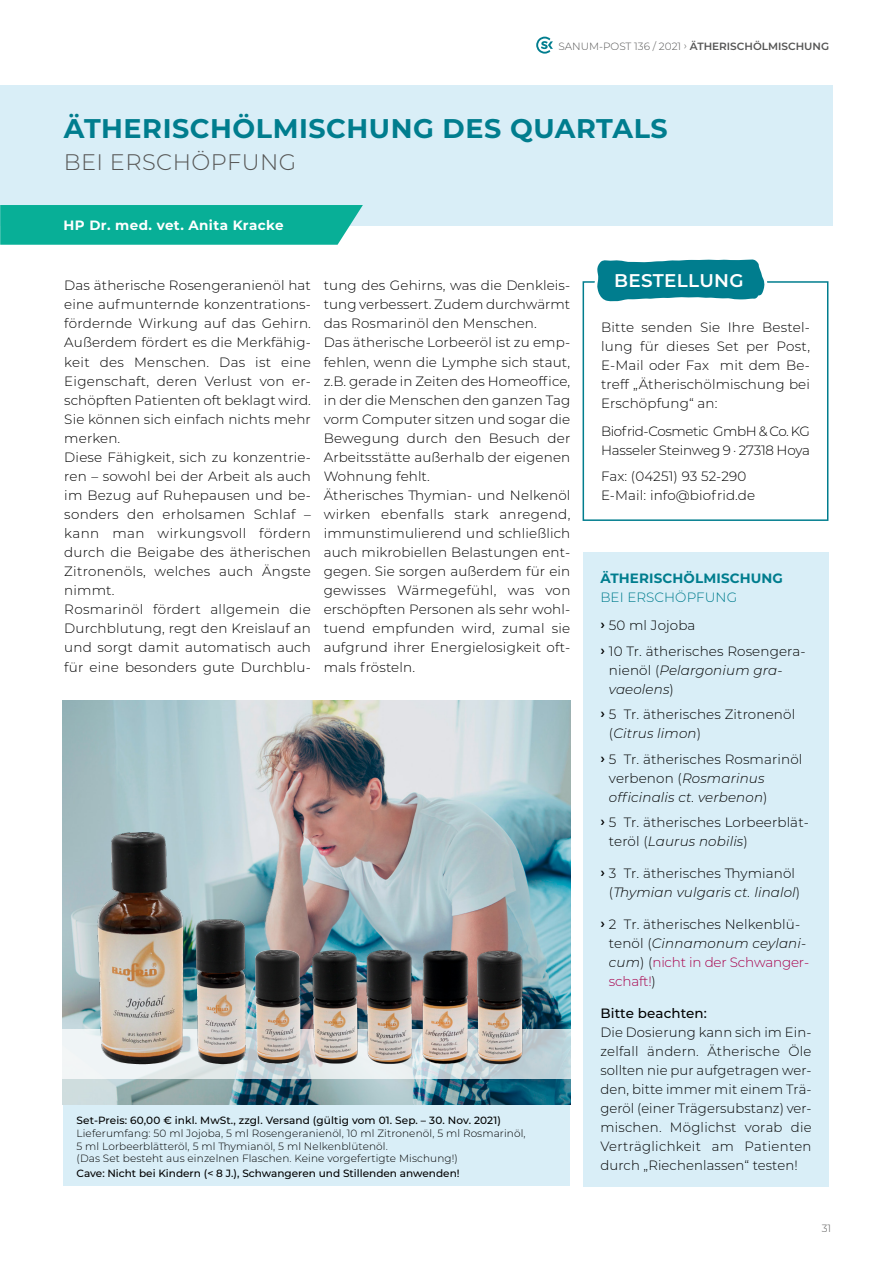
<style>
.page{position:relative;width:893px;height:1263px;background:#fff}
.page>*{position:absolute;margin:0;border:0;box-sizing:border-box;transform-origin:0 0}
._02_Artikel_Headline{font:700 27px "Montserrat";letter-spacing:.02em;color:#007d8e}
._02_Artikel_Subline{font:300 22.5px "Montserrat";letter-spacing:.02em;color:#565655}
.t1{font:600 18.3px "Montserrat";letter-spacing:.02em;color:#fff}
._03_Copy{font:300 13.5px/19px "Montserrat";letter-spacing:.01em;color:#000;text-align:justify}
._04_Infokasten{font:300 13.5px/19px "Montserrat";letter-spacing:.01em;color:#000}
._04_Infokasten-2{font:300 13.5px/19px "Montserrat";letter-spacing:-.015em;color:#000}
._04_Infokasten_Übers{font:700 13.5px/19px "Montserrat";letter-spacing:.01em;color:#007d8e}
._03_Copy-2{font:300 13.5px "Montserrat";letter-spacing:-.015em;color:#000}
._03_Copy-3{font:300 13.5px "Montserrat";letter-spacing:-.03em;color:#000}
.Autor{font:700 13.5px "Montserrat";letter-spacing:.03em;color:#fff}
._04_Infokasten-3{font:500 13.5px "Montserrat";letter-spacing:.01em;color:#000}
._06_Bildunterschrift{font:300 10.5px "Montserrat";letter-spacing:.01em;color:#000}
._06_Bildunterschrift-2{font:500 10.5px "Montserrat";color:#000}
.t2{font:300 10.5px "Montserrat";color:#565655}
.s1{font-weight:600}
.s2{font-weight:300}
.s3{font-style:italic}
.s4{color:#a8004b}
</style>
<div class="page">
<svg style="left:536px;top:37px;width:17px;height:17px"></svg>
<div style="left:0;top:85px;width:832px;height:140px;background:#d9eef7"></div>
<div style="left:0;top:205px;width:363px;height:40px;background:#08af97"></div>
<div style="left:583px;top:281px;width:245px;height:240px;border:2px solid #007d8e"></div>
<svg style="left:593px;top:259px;width:178px;height:43px"></svg>
<div style="left:583px;top:552px;width:246px;height:635px;background:#d9eef7"></div>
<div style="left:64px;top:1105px;width:506px;height:80px;background:#d9eef7"></div>
<img style="left:63px;top:701px;width:508px;height:404px">
<svg style="left:379px;top:1029px;width:192px;height:50px;background:#c5d5db"></svg>
<img style="left:63px;top:769px;width:316px;height:336px">
<img style="left:306px;top:888px;width:58px;height:217px">
<img style="left:365px;top:946px;width:50px;height:120px">
<img style="left:419px;top:948px;width:52px;height:117px">
<img style="left:476px;top:948px;width:48px;height:118px">
<img style="left:194px;top:914px;width:55px;height:153px">
<img style="left:251px;top:893px;width:59px;height:212px">
<p class="t2" style="left:558px;top:39px;width:272px">SANUM-POST 136 / 2021 › <span class="s1">ÄTHERISCHÖLMISCHUNG</span></p>
<p class="_02_Artikel_Headline" style="left:64px;top:109px;width:605px">ÄTHERISCHÖLMISCHUNG DES QUARTALS</p>
<p class="_02_Artikel_Subline" style="left:64px;top:146px;width:234px">BEI ERSCHÖPFUNG</p>
<p class="Autor" style="left:64px;top:215px;width:222px">HP Dr. med. vet. Anita Kracke</p>
<p class="_03_Copy" style="left:64px;top:276px;width:248px">Das ätherische Rosengeranienöl hat eine aufmunternde konzentrations&shy;fördernde Wirkung auf das Gehirn.<br>Außerdem fördert es die Merkfähig&shy;keit des Menschen. Das ist eine Eigenschaft, deren Verlust von er&shy;schöpften Patienten oft beklagt wird.<br>Sie können sich einfach nichts mehr merken.</p>
<p class="_03_Copy" style="left:64px;top:447px;width:248px">Diese Fähigkeit, sich zu konzentrie&shy;ren – sowohl bei der Arbeit als auch im Bezug auf Ruhepausen und be&shy;sonders den erholsamen Schlaf – kann man wirkungsvoll fördern durch die Beigabe des ätherischen Zitronenöls, welches auch Ängste nimmt.</p>
<p class="_03_Copy" style="left:64px;top:600px;width:248px">Rosmarinöl fördert allgemein die Durchblutung, regt den Kreislauf an und sorgt damit automatisch auch für eine besonders gute Durchblu-</p>
<p class="_03_Copy" style="left:324px;top:276px;width:248px">tung des Gehirns, was die Denkleis&shy;tung verbessert. Zudem durchwärmt das Rosmarinöl den Menschen.</p>
<p class="_03_Copy" style="left:324px;top:333px;width:248px">Das ätherische Lorbeeröl ist zu emp&shy;fehlen, wenn die Lymphe sich staut, z.B. gerade in Zeiten des Homeoffice, in der die Menschen den ganzen Tag vorm Computer sitzen und sogar die Bewegung durch den Besuch der Arbeitsstätte außerhalb der eigenen Wohnung fehlt.</p>
<p class="_03_Copy" style="left:324px;top:485px;width:248px">Ätherisches Thymian- und Nelkenöl wirken ebenfalls stark anregend, immunstimulierend und schließlich auch mikrobiellen Belastungen ent&shy;gegen. Sie sorgen außerdem für ein gewisses Wärmegefühl, was von erschöpften Personen als sehr wohl&shy;tuend empfunden wird, zumal sie aufgrund ihrer Energielosigkeit oft&shy;mals frösteln.</p>
<p class="_06_Bildunterschrift-2" style="left:77px;top:1113px;width:426px">Set-Preis: 60,00 € inkl. MwSt., zzgl. Versand (gültig vom 01. Sep. – 30. Nov. 2021)</p>
<p class="_06_Bildunterschrift" style="left:77px;top:1126px;width:451px">Lieferumfang: 50 ml Jojoba, 5 ml Rosengeranienöl, 10 ml Zitronenöl, 5 ml Rosmarinöl,</p>
<p class="_06_Bildunterschrift" style="left:77px;top:1139px;width:313px">5 ml Lorbeerblätteröl, 5 ml Thymianöl, 5 ml Nelkenblütenöl.</p>
<p class="_06_Bildunterschrift" style="left:77px;top:1151px;width:383px">(Das Set besteht aus einzelnen Flaschen. Keine vorgefertigte Mischung!)</p>
<p class="_06_Bildunterschrift-2" style="left:77px;top:1165px;width:385px">Cave: Nicht bei Kindern (&lt; 8 J.), Schwangeren und Stillenden anwenden!</p>
<p class="t1" style="left:614px;top:267px;width:131px">BESTELLUNG</p>
<p class="_03_Copy" style="left:601px;top:317px;width:210px">Bitte senden Sie Ihre Bestel&shy;lung für dieses Set per Post, E-Mail oder Fax mit dem Be&shy;treff „Ätherischölmischung bei Erschöpfung“ an:</p>
<p class="_03_Copy-3" style="left:601px;top:422px;width:210px">Biofrid-Cosmetic GmbH &amp; Co. KG</p>
<p class="_03_Copy-2" style="left:601px;top:441px;width:210px">Hasseler Steinweg 9 · 27318 Hoya</p>
<p class="_03_Copy" style="left:601px;top:466px;width:147px">Fax: (04251) 93 52-290</p>
<p class="_03_Copy" style="left:601px;top:485px;width:156px">E-Mail: info@biofrid.de</p>
<p class="_04_Infokasten_Übers" style="left:600px;top:568px;width:184px">ÄTHERISCHÖLMISCHUNG<br><span class="s2">BEI ERSCHÖPFUNG</span></p>
<p class="_04_Infokasten" style="left:600px;top:615px;width:97px"><span class="s1">›</span> 50 ml Jojoba</p>
<p class="_04_Infokasten" style="left:609px;top:641px;width:198px;text-indent:-9px"><span class="s1">›</span> 10 Tr. ätherisches Rosengera&shy;nienöl (<span class="s3">Pelargonium gra&shy;vaeolens</span>)</p>
<p class="_04_Infokasten" style="left:609px;top:704px;width:188px;text-indent:-9px"><span class="s1">›</span> 5 Tr. ätherisches Zitronenöl (<span class="s3">Citrus limon</span>)</p>
<p class="_04_Infokasten" style="left:609px;top:749px;width:195px;text-indent:-9px"><span class="s1">›</span> 5 Tr. ätherisches Rosmarinöl verbenon (<span class="s3">Rosmarinus officinalis ct. verbenon</span>)</p>
<p class="_04_Infokasten" style="left:609px;top:812px;width:201px;text-indent:-9px"><span class="s1">›</span> 5 Tr. ätherisches Lorbeerblät&shy;teröl (<span class="s3">Laurus nobilis</span>)</p>
<p class="_04_Infokasten" style="left:609px;top:863px;width:193px;text-indent:-9px"><span class="s1">›</span> 3 Tr. ätherisches Thymianöl (<span class="s3">Thymian vulgaris ct. linalol</span>)</p>
<p class="_04_Infokasten-2" style="left:609px;top:914px;width:202px;text-indent:-9px"><span class="s1">›</span> 2 Tr. ätherisches Nelkenblü&shy;tenöl (<span class="s3">Cinnamonum ceylani&shy;cum</span>) (<span class="s4">nicht in der Schwanger&shy;schaft!</span>)</p>
<p class="_04_Infokasten-3" style="left:600px;top:1003px;width:108px">Bitte beachten:</p>
<p class="_03_Copy" style="left:600px;top:1022px;width:213px">Die Dosierung kann sich im Ein&shy;zelfall ändern. Ätherische Öle sollten nie pur aufgetragen wer&shy;den, bitte immer mit einem Trä&shy;geröl (einer Trägersubstanz) ver&shy;mischen. Möglichst vorab die Verträglichkeit am Patienten durch „Riechenlassen“ testen!</p>
<p class="t2" style="left:822px;top:1221px;width:11px">31</p>
</div>
